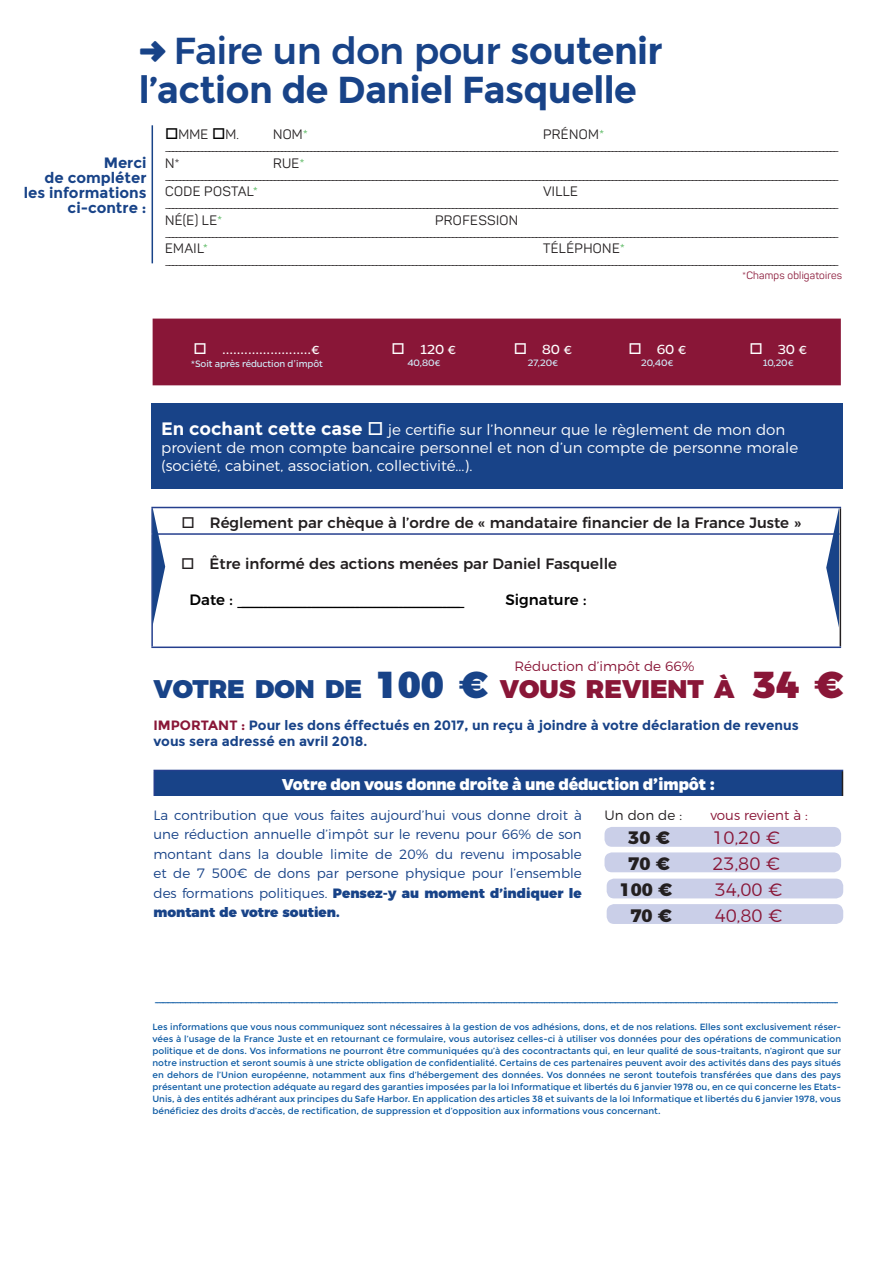
<style>
.page{position:relative;width:893px;height:1263px;background:#fff}
.page>*{position:absolute;margin:0;border:0;box-sizing:border-box;transform-origin:0 0}
.t1{font:700 37.5px "Montserrat";letter-spacing:-.02em;color:#184388}
.t2{font:500 37.5px "Montserrat";letter-spacing:-.02em;color:#184388}
.t3{font:900 25.5px "Montserrat";color:#891637}
.t4{font:800 18px "Gentona";letter-spacing:-.01em;color:#fff}
.t5{font:300 18px "Montserrat";color:#891637}
.t6{font:800 18px "Montserrat";color:#231f20}
.t7{font:300 15px/18px "Montserrat";color:#fff}
.t8{font:500 15px "Montserrat";color:#231f20}
.t9{font:500 15px "Montserrat";color:#000}
.t10{font:15px "Gentona";color:#fff}
.t11{font:700 15px "Montserrat";color:#184388}
.t12{font:300 13.5px/19.5px "Montserrat";color:#184388;text-align:justify}
.t13{font:700 13.5px "Montserrat";color:#184388}
.t14{font:13.5px "Panton";letter-spacing:.03em;color:#231f20}
.t15{font:300 13.5px "Montserrat";color:#891637}
.t16{font:300 13.5px "Montserrat";color:#231f20}
.t17{font:10.5px "Panton";color:#231f20}
.t18{font:10.5px "Gentona";letter-spacing:-.01em;color:#d1eefb}
.t19{font:10.5px "Panton";letter-spacing:.02em;color:#891637}
.t20{font:9px/12px "Montserrat";color:#0c5aa4;text-align:justify}
.t21{font:800 7.5px "Gentona";color:#0c5aa4}
.s1{font-family:"Panton";font-weight:900}
.s2{font-weight:700}
.s3{color:#000}
.s4{color:#40ae49}
.s5{font-weight:700;font-size:18px}
.s6{color:#184388}
.s7{font-size:37.5px;color:#184388}
.s8{font-size:37.5px}
.s9{color:#891637}
.s10{font-weight:900}
</style>
<div class="page">
<div style="left:151px;top:404px;width:692px;height:85px;background:#184388"></div>
<hr style="left:152px;top:125px;width:1px;height:138px;background:#184388">
<div style="left:153px;top:319px;width:688px;height:66px;background:#891637"></div>
<hr style="left:840px;top:534px;width:1px;height:112px;background:#231f20">
<hr style="left:151px;top:507px;width:690px;height:1px;background:#253f8e">
<hr style="left:151px;top:508px;width:2px;height:25px;background:#253f8e">
<hr style="left:151px;top:533px;width:689px;height:2px;background:#253f8e">
<hr style="left:151px;top:535px;width:2px;height:111px;background:#253f8e">
<hr style="left:151px;top:646px;width:690px;height:2px;background:#253f8e">
<svg style="left:152px;top:508px;width:13px;height:118px"></svg>
<svg style="left:826px;top:508px;width:15px;height:119px"></svg>
<div style="left:154px;top:770px;width:688px;height:26px;background:#184388"></div>
<svg style="left:842px;top:771px;width:1px;height:25px"></svg>
<hr style="left:153px;top:770px;width:690px;height:1px;background:#253f8e">
<hr style="left:153px;top:771px;width:2px;height:25px;background:#253f8e">
<div style="left:604px;top:827px;width:237px;height:20px;background:#cacfe8;border-radius:8px"></div>
<div style="left:604px;top:852px;width:237px;height:20px;background:#cacfe8;border-radius:8px"></div>
<div style="left:607px;top:878px;width:236px;height:20px;background:#cacfe8;border-radius:8px"></div>
<div style="left:607px;top:904px;width:236px;height:20px;background:#cacfe8;border-radius:8px"></div>
<p class="t2" style="left:139px;top:20px;width:525px"><span class="s1">→</span> Faire un don pour <span class="s2">soutenir</span></p>
<p class="t1" style="left:139px;top:67px;width:500px">l’action de Daniel Fasquelle</p>
<p class="t11" style="left:104px;top:153px;width:44px">Merci</p>
<p class="t11" style="left:45px;top:168px;width:103px">de compléter</p>
<p class="t11" style="left:24px;top:183px;width:124px">les informations</p>
<p class="t11" style="left:68px;top:198px;width:80px">ci-contre :</p>
<p class="t14" style="left:165px;top:126px;width:75px"><span class="s3">□</span>MME <span class="s3">□</span>M.</p>
<p class="t14" style="left:273px;top:126px;width:37px">NOM<span class="s4">*</span></p>
<p class="t14" style="left:543px;top:126px;width:63px">PRÉNOM<span class="s4">*</span></p>
<p class="t17" style="left:165px;top:141px;width:675px">_________________________________________________________________________________________________________________________________________________________________________________________</p>
<p class="t14" style="left:165px;top:155px;width:16px">N*</p>
<p class="t14" style="left:273px;top:155px;width:33px">RUE<span class="s4">*</span></p>
<p class="t17" style="left:165px;top:170px;width:675px">_________________________________________________________________________________________________________________________________________________________________________________________</p>
<p class="t14" style="left:165px;top:183px;width:94px">CODE POSTAL<span class="s4">*</span></p>
<p class="t14" style="left:543px;top:183px;width:36px">VILLE</p>
<p class="t17" style="left:165px;top:198px;width:675px">_________________________________________________________________________________________________________________________________________________________________________________________</p>
<p class="t14" style="left:165px;top:212px;width:59px">NÉ(E) LE<span class="s4">*</span></p>
<p class="t14" style="left:435px;top:212px;width:85px">PROFESSION</p>
<p class="t17" style="left:165px;top:227px;width:675px">_________________________________________________________________________________________________________________________________________________________________________________________</p>
<p class="t14" style="left:165px;top:240px;width:44px">EMAIL<span class="s4">*</span></p>
<p class="t14" style="left:543px;top:240px;width:83px">TÉLÉPHONE<span class="s4">*</span></p>
<p class="t17" style="left:165px;top:255px;width:675px">_________________________________________________________________________________________________________________________________________________________________________________________</p>
<p class="t19" style="left:742px;top:269px;width:101px">*Champs obligatoires</p>
<p class="t10" style="left:194px;top:341px;width:128px">□ ........................€</p>
<p class="t18" style="left:191px;top:358px;width:134px">*Soit après réduction d’impôt</p>
<p class="t10" style="left:392px;top:341px;width:66px">□ 120 €</p>
<p class="t18" style="left:407px;top:357px;width:35px">40,80€</p>
<p class="t10" style="left:514px;top:341px;width:60px">□ 80 €</p>
<p class="t18" style="left:528px;top:357px;width:32px">27,20€</p>
<p class="t10" style="left:628px;top:341px;width:60px">□ 60 €</p>
<p class="t18" style="left:641px;top:357px;width:34px">20,40€</p>
<p class="t10" style="left:749px;top:341px;width:59px">□ 30 €</p>
<p class="t18" style="left:763px;top:357px;width:33px">10,20€</p>
<p class="t7" style="left:161px;top:419px;width:638px"><span class="s5">En cochant cette case</span> □ je certifie sur l’honneur que le règlement de mon don provient de mon compte bancaire personnel et non d’un compte de personne morale (société, cabinet, association, collectivité...).</p>
<p class="t8" style="left:181px;top:511px;width:621px">□ Réglement par chèque à l’ordre de « mandataire financier de la France Juste »</p>
<p class="t8" style="left:181px;top:552px;width:437px">□ Être informé des actions menées par Daniel Fasquelle</p>
<p class="t9" style="left:190px;top:588px;width:276px">D a t e : ___________________________________________________</p>
<p class="t9" style="left:505px;top:588px;width:83px">Signature :</p>
<p class="t15" style="left:514px;top:656px;width:182px">Réduction d’impôt de 66%</p>
<p class="t3" style="left:153px;top:667px;width:691px"><span class="s6">VOTRE DON DE</span> <span class="s7">100 €</span> VOUS REVIENT À <span class="s8">34 €</span></p>
<p class="t13" style="left:153px;top:717px;width:647px"><span class="s9">IMPORTANT :</span> Pour les dons éffectués en 2017, un reçu à joindre à votre déclaration de revenus</p>
<p class="t13" style="left:153px;top:733px;width:215px">vous sera adressé en avril 2018.</p>
<p class="t4" style="left:282px;top:774px;width:434px">Votre don vous donne droite à une déduction d’impôt :</p>
<p class="t12" style="left:153px;top:804px;width:430px">La contribution que vous faites aujourd’hui vous donne droit à une réduction annuelle d’impôt sur le revenu pour 66% de son montant dans la double limite de 20% du revenu imposable et de 7 500€ de dons par persone physique pour l’ensemble des formations politiques. <span class="s10">Pensez-y au moment d’indiquer le montant de votre soutien.</span></p>
<p class="t16" style="left:604px;top:804px;width:79px">Un don de :</p>
<p class="t15" style="left:710px;top:804px;width:99px">vous revient à :</p>
<p class="t6" style="left:628px;top:823px;width:43px">30 €</p>
<p class="t5" style="left:712px;top:824px;width:69px">10,20 €</p>
<p class="t6" style="left:628px;top:848px;width:43px">70 €</p>
<p class="t5" style="left:712px;top:849px;width:69px">23,80 €</p>
<p class="t6" style="left:620px;top:875px;width:54px">100 €</p>
<p class="t5" style="left:715px;top:875px;width:69px">34,00 €</p>
<p class="t6" style="left:630px;top:900px;width:43px">70 €</p>
<p class="t5" style="left:715px;top:901px;width:69px">40,80 €</p>
<p class="t21" style="left:155px;top:995px;width:685px">______________________________________________________________________________________________________________________________________________________________________________________________________________________________________________________________________________</p>
<p class="t20" style="left:152px;top:1021px;width:690px">Les informations que vous nous communiquez sont nécessaires à la gestion de vos adhésions, dons, et de nos relations. Elles sont exclusivement réser&shy;vées à l’usage de la France Juste et en retournant ce formulaire, vous autorisez celles-ci à utiliser vos données pour des opérations de communication politique et de dons. Vos informations ne pourront être communiquées qu’à des cocontractants qui, en leur qualité de sous-traitants, n’agiront que sur notre instruction et seront soumis à une stricte obligation de confidentialité. Certains de ces partenaires peuvent avoir des activités dans des pays situés en dehors de l’Union européenne, notamment aux fins d’hébergement des données. Vos données ne seront toutefois transférées que dans des pays présentant une protection adéquate au regard des garanties imposées par la loi Informatique et libertés du 6 janvier 1978 ou, en ce qui concerne les Etats-Unis, à des entités adhérant aux principes du Safe Harbor. En application des articles 38 et suivants de la loi Informatique et libertés du 6 janvier 1978, vous bénéficiez des droits d’accès, de rectification, de suppression et d’opposition aux informations vous concernant.</p>
</div>
